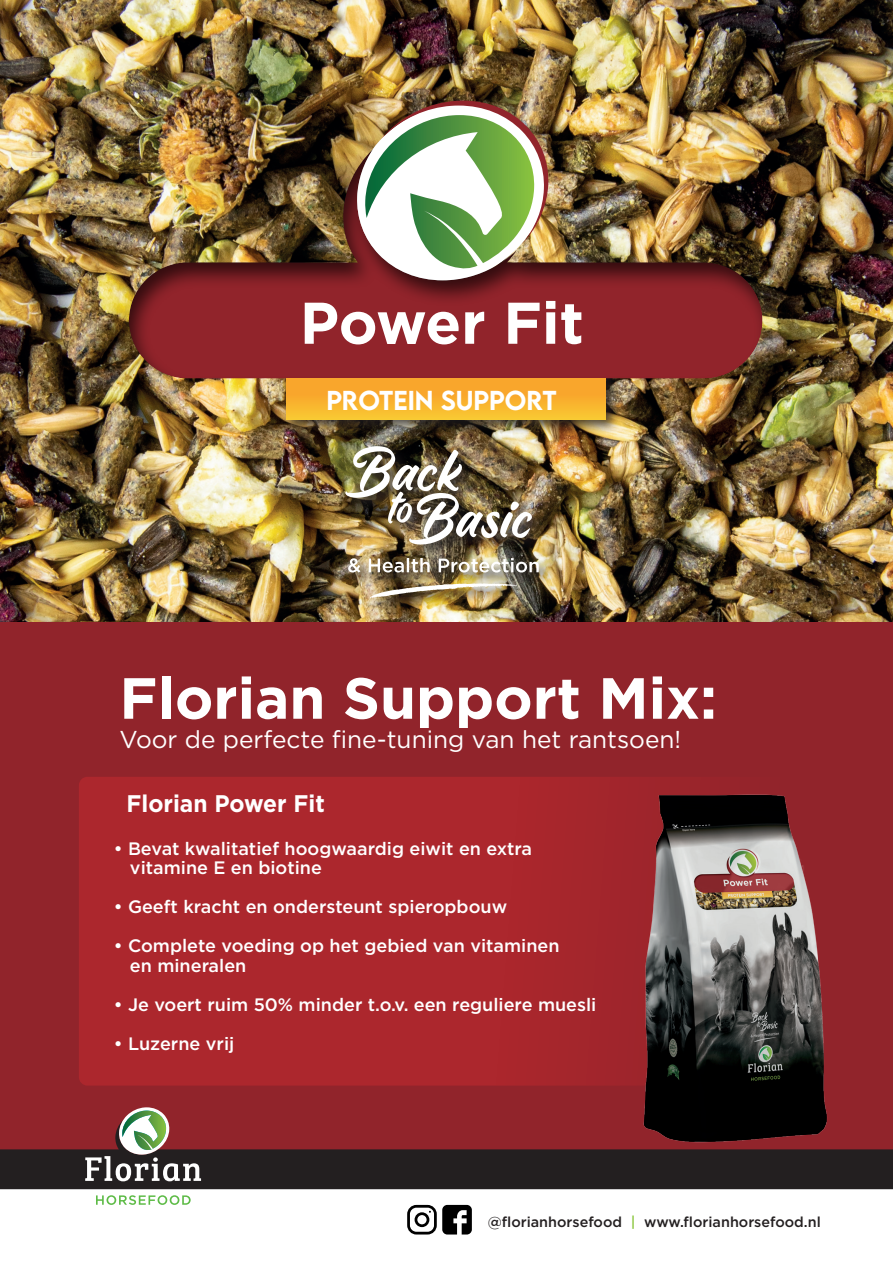
<style>
.page{position:relative;width:893px;height:1263px;background:#fff}
.page>*{position:absolute;margin:0;border:0;box-sizing:border-box;transform-origin:0 0}
.t1{font:700 58.65px "Gotham";letter-spacing:-.005em;color:#fff}
.t2{font:700 57.9px "Gotham";color:#fff}
.t3{font:24.45px "Gotham";color:#fff}
.t4{font:500 24.3px "LEMONMILK";color:#fff}
.t5{font:700 24px "Gotham";color:#fff;scale:.95 1}
.t6{font:500 18px "Gotham";color:#fff}
.t7{font:500 14.4px "Gotham";color:#231f20}
.s1{color:#8bc63e}
</style>
<div class="page">
<img style="left:0;top:0;width:893px;height:622px">
<img style="left:342px;top:90px;width:216px;height:58px">
<div style="left:0;top:622px;width:893px;height:535px;background:#91242b"></div>
<div style="left:0;top:1149px;width:893px;height:40px;background:#231f20"></div>
<svg style="left:85px;top:1107px;width:116px;height:74px"></svg>
<svg style="left:96px;top:1195px;width:95px;height:10px"></svg>
<svg style="left:407px;top:1205px;width:65px;height:29px"></svg>
<div style="left:79px;top:777px;width:746px;height:308px;background:#ac272d;border-radius:9px"></div>
<img style="left:634px;top:777px;width:203px;height:374px">
<img style="left:343px;top:443px;width:211px;height:170px">
<img style="left:348px;top:558px;width:191px;height:14px">
<img style="left:370px;top:579px;width:147px;height:19px">
<img style="left:345px;top:446px;width:187px;height:99px">
<div style="left:282px;top:340px;width:338px;height:94px;background:#231f20;opacity:.75"></div>
<div style="left:127px;top:148px;width:636px;height:233px;background:#231f20;opacity:.75"></div>
<img style="left:365px;top:101px;width:184px;height:169px">
<div style="left:286px;top:378px;width:320px;height:42px;background:linear-gradient(to bottom,#f99d2a,#f9c432)"></div>
<p class="t1" style="left:300px;top:284px;width:286px">Power Fit</p>
<p class="t4" style="left:326px;top:384px;width:232px">PROTEIN SUPPORT</p>
<p class="t2" style="left:119px;top:660px;width:599px">Florian Support Mix:</p>
<p class="t3" style="left:119px;top:724px;width:563px">Voor de perfecte fine-tuning van het rantsoen!</p>
<p class="t5" style="left:126px;top:788px;width:210px">Florian Power Fit</p>
<p class="t6" style="left:114px;top:836px;width:420px">• Bevat kwalitatief hoogwaardig eiwit en extra</p>
<p class="t6" style="left:130px;top:856px;width:194px">vitamine E en biotine</p>
<p class="t6" style="left:114px;top:895px;width:395px">• Geeft kracht en ondersteunt spieropbouw</p>
<p class="t6" style="left:114px;top:934px;width:447px">• Complete voeding op het gebied van vitaminen</p>
<p class="t6" style="left:130px;top:953px;width:118px">en mineralen</p>
<p class="t6" style="left:114px;top:992px;width:484px">• Je voert ruim 50% minder t.o.v. een reguliere muesli</p>
<p class="t6" style="left:114px;top:1031px;width:122px">• Luzerne vrij</p>
<p class="t7" style="left:488px;top:1212px;width:335px">@florianhorsefood <span class="s1">|</span> www.florianhorsefood.nl</p>
</div>
